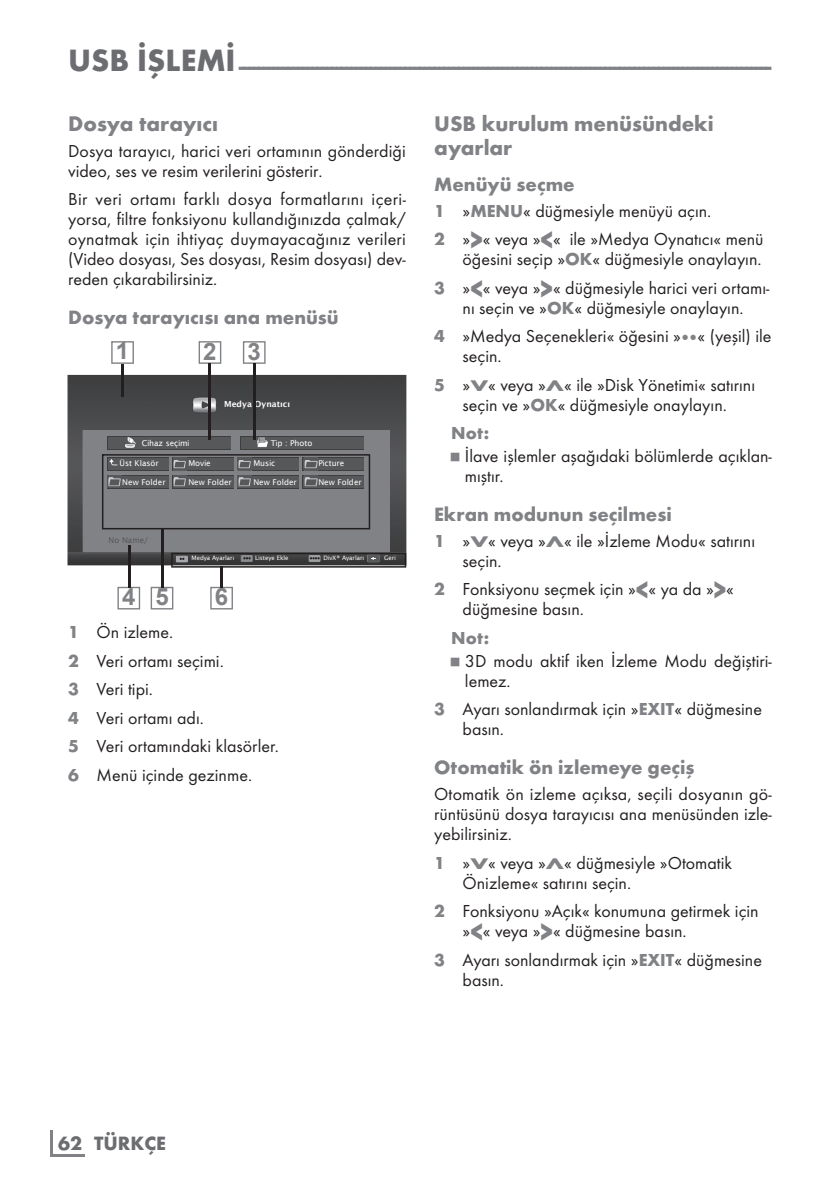
<style>
.page{position:relative;width:840px;height:1191px;background:#fff}
.page>*{position:absolute;margin:0;border:0;box-sizing:border-box;transform-origin:0 0}
.t1{font:700 24px "Futura TOT";color:#808285}
.t2{font:700 24px "Arial";color:#808285}
.t3{font:700 22px/24px "Futura TOT";color:#808285}
.t4{font:700 20px "Futura TOT";color:#808285}
.t5{font:700 20px "Futura TOT";color:#6c6d70}
.t6{font:18px/20px "Futura TOT Boo";color:#231f20}
.t7{font:700 18px "Futura TOT";letter-spacing:.005em;color:#808285}
.t8{font:600 8.4px "Lucida Sans";color:#fff}
.t9{font:8px "Lucida Sans";color:#fff}
.t10{font:8px "Lucida Sans";color:#57585a}
.t11{font:8px "Grund Son Se";color:#808285}
.t12{font:6px "Lucida Sans";color:#fff}
.s1{font-size:32px;color:#6c6d70}
.s2{font-family:"Futura TOT";font-weight:700;color:#808285}
.s3{font-family:"Futura TOT";font-weight:700;font-size:27.2px;color:#808285}
.s4{color:#808285}
.s5{font-family:"Futura TOT";font-weight:700;font-size:16px;color:#808285}
.s6{font-family:"Arial"}
</style>
<div class="page">
<hr style="left:51px;top:1129px;width:2px;height:26px;background:#808285">
<hr style="left:51px;top:1154px;width:34px;height:2px;background:#808285">
<img style="left:67px;top:375px;width:339px;height:190px">
<div style="left:83px;top:430px;width:306px;height:122px;background:#808285"></div>
<div style="left:107px;top:436px;width:124px;height:14px;background:#3e3e3f"></div>
<div style="left:108px;top:437px;width:123px;height:12px;background:#57585a"></div>
<div style="left:240px;top:436px;width:123px;height:14px;background:#3e3e3f"></div>
<div style="left:241px;top:437px;width:122px;height:12px;background:#57585a"></div>
<svg style="left:257px;top:437px;width:11px;height:11px"></svg>
<svg style="left:125px;top:437px;width:10px;height:11px"></svg>
<svg style="left:117px;top:587px;width:23px;height:22px"></svg>
<svg style="left:150px;top:587px;width:23px;height:22px"></svg>
<svg style="left:210px;top:587px;width:23px;height:22px"></svg>
<hr style="left:128px;top:545px;width:2px;height:43px;background:#231f20">
<hr style="left:161px;top:529px;width:2px;height:59px;background:#231f20">
<hr style="left:221px;top:566px;width:2px;height:22px;background:#231f20">
<svg style="left:111px;top:341px;width:23px;height:23px"></svg>
<svg style="left:198px;top:341px;width:23px;height:23px"></svg>
<svg style="left:243px;top:341px;width:22px;height:23px"></svg>
<hr style="left:121px;top:364px;width:2px;height:33px;background:#231f20">
<hr style="left:209px;top:364px;width:2px;height:76px;background:#231f20">
<hr style="left:254px;top:364px;width:2px;height:76px;background:#231f20">
<svg style="left:102px;top:454px;width:268px;height:75px"></svg>
<svg style="left:171px;top:553px;width:235px;height:14px;background:#484748"></svg>
<h1 class="t1" style="left:68px;top:51px;width:704px"><span class="s1">USB-İŞleMİ</span>--------------------------------------------------------------------------------------------------------------</h1>
<p class="t3" style="left:434px;top:111px;width:286px">USB-kurulum-menüsündeki&shy;ayarlar</p>
<p class="t4" style="left:434px;top:172px;width:142px">Menüyü-seçme</p>
<p class="t6" style="left:434px;top:196px;width:330px;line-height:28.6px"><span class="s2">1</span> »<span class="s2">MenU</span>« düğmesiyle menüyü açın.<br><span class="s2">2</span> »<span class="s3">&gt;</span>« veya »<span class="s3">&lt;</span>« ile »Medya Oynatıcı« menü</p>
<p class="t6" style="left:434px;top:245px;width:336px;line-height:28.6px;text-indent:28px">öğesini seçip »<span class="s2">Ok</span>« düğmesiyle onaylayın.<br><span class="s2">3</span> »<span class="s3">&lt;</span>« veya »<span class="s3">&gt;</span>« düğmesiyle harici veri ortamı-</p>
<p class="t6" style="left:434px;top:293px;width:338px;line-height:28.6px;text-align:center">nı seçin ve »<span class="s2">Ok</span>« düğmesiyle onaylayın.<br><span class="s2">4</span> »Medya Seçenekleri« öğesini »<span class="s4">••</span>« (yeşil) ile</p>
<p class="t6" style="left:434px;top:342px;width:322px;line-height:28.4px;text-indent:28px">seçin.<br><span class="s2">5</span> »<span class="s5">V</span>« veya »<span class="s5">Λ</span>« ile »Disk Yönetimi« satırını</p>
<p class="t6" style="left:462px;top:395px;width:266px">seçin ve »<span class="s2">Ok</span>« düğmesiyle onaylayın.</p>
<p class="t7" style="left:451px;top:422px;width:40px">not:</p>
<p class="t11" style="left:449px;top:453px;width:13px">7</p>
<p class="t6" style="left:464px;top:446px;width:308px">İlave işlemler aşağıdaki bölümlerde açıklan&shy;mıştır.</p>
<p class="t4" style="left:434px;top:502px;width:239px">ekran-modunun-seçilmesi</p>
<p class="t6" style="left:462px;top:531px;width:294px;text-indent:-28px"><span class="s2">1</span> »<span class="s5">V</span>« veya »<span class="s5">Λ</span>« ile »İzleme Modu« satırını seçin.</p>
<p class="t6" style="left:462px;top:579px;width:273px;text-indent:-28px"><span class="s2">2</span> Fonksiyonu seçmek için »<span class="s3">&lt;</span>« ya da »<span class="s3">&gt;</span>« düğmesine basın.</p>
<p class="t7" style="left:451px;top:626px;width:40px">not:</p>
<p class="t11" style="left:449px;top:657px;width:13px">7</p>
<p class="t6" style="left:464px;top:650px;width:308px">3D modu aktif iken İzleme Modu değiştiri&shy;lemez.</p>
<p class="t6" style="left:462px;top:699px;width:301px;text-indent:-28px"><span class="s2">3</span> Ayarı sonlandırmak için »<span class="s2">eXIT</span>« düğmesine basın.</p>
<p class="t4" style="left:434px;top:755px;width:262px">Otomatik-ön-izlemeye-geçiş</p>
<p class="t6" style="left:434px;top:784px;width:339px;text-align:justify">Otomatik ön izleme açıksa, seçili dosyanın gö&shy;rüntüsünü dosya tarayıcısı ana menüsünden izle&shy;yebilirsiniz.</p>
<p class="t6" style="left:462px;top:852px;width:271px;text-indent:-28px"><span class="s2">1</span> »<span class="s5">V</span>« veya »<span class="s5">Λ</span>« düğmesiyle »Otomatik<br>Önizleme« satırını seçin.</p>
<p class="t6" style="left:462px;top:901px;width:297px;text-indent:-28px"><span class="s2">2</span> Fonksiyonu »Açık« konumuna getirmek için »<span class="s3">&lt;</span>« veya »<span class="s3">&gt;</span>« düğmesine basın.</p>
<p class="t6" style="left:462px;top:949px;width:301px;text-indent:-28px"><span class="s2">3</span> Ayarı sonlandırmak için »<span class="s2">eXIT</span>« düğmesine basın.</p>
<p class="t3" style="left:68px;top:111px;width:157px">dosya-tarayıcı-</p>
<p class="t6" style="left:68px;top:140px;width:339px">Dosya tarayıcı, harici veri ortamının gönderdiği video, ses ve resim verilerini gösterir.</p>
<p class="t6" style="left:68px;top:189px;width:339px;text-align:justify">Bir veri ortamı farklı dosya formatlarını içeri&shy;yorsa, filtre fonksiyonu kullandığınızda çalmak/ oynatmak için ihtiyaç duymayacağınız verileri (Video dosyası, Ses dosyası, Resim dosyası) dev&shy;reden çıkarabilirsiniz.</p>
<p class="t4" style="left:68px;top:305px;width:272px">dosya-tarayıcısı-ana-menüsü</p>
<h1 class="t2" style="left:116px;top:334px;width:15px">1</h1>
<h1 class="t2" style="left:203px;top:336px;width:15px">2</h1>
<h1 class="t2" style="left:247px;top:335px;width:15px">3</h1>
<p class="t8" style="left:224px;top:399px;width:67px">Medya Oynatıcı</p>
<p class="t9" style="left:142px;top:438px;width:49px">C<span class="s6">i</span>haz seç<span class="s6">i</span>m<span class="s6">i</span></p>
<p class="t9" style="left:270px;top:438px;width:43px">T<span class="s6">i</span>p : Photo</p>
<p class="t9" style="left:119px;top:459px;width:41px">Üst Klasör</p>
<p class="t9" style="left:122px;top:477px;width:45px">New Folder</p>
<p class="t9" style="left:188px;top:458px;width:24px">Mov<span class="s6">i</span>e</p>
<p class="t9" style="left:253px;top:458px;width:23px">Mus<span class="s6">i</span>c</p>
<p class="t9" style="left:318px;top:458px;width:27px">P<span class="s6">i</span>cture</p>
<p class="t9" style="left:253px;top:477px;width:45px">New Folder</p>
<p class="t9" style="left:318px;top:477px;width:45px">New Folder</p>
<p class="t9" style="left:188px;top:477px;width:45px">New Folder</p>
<p class="t10" style="left:109px;top:535px;width:41px">No Name/</p>
<p class="t12" style="left:191px;top:554px;width:44px">Medya Ayarları</p>
<p class="t12" style="left:255px;top:554px;width:35px">L<span class="s6">i</span>steye Ekle</p>
<p class="t12" style="left:323px;top:554px;width:42px">D<span class="s6">i</span>vX® Ayarları</p>
<p class="t12" style="left:384px;top:554px;width:13px">Ger<span class="s6">i</span></p>
<h1 class="t2" style="left:122px;top:581px;width:48px">4 5</h1>
<h1 class="t2" style="left:215px;top:581px;width:15px">6</h1>
<p class="t6" style="left:68px;top:618px;width:212px;line-height:28.6px"><span class="s2">1</span> Ön izleme.<br><span class="s2">2</span> Veri ortamı seçimi.<br><span class="s2">3</span> Veri tipi.<br><span class="s2">4</span> Veri ortamı adı.<br><span class="s2">5</span> Veri ortamındaki klasörler.<br><span class="s2">6</span> Menü içinde gezinme.</p>
<p class="t5" style="left:58px;top:1131px;width:109px">62 TÜrkçe</p>
</div>
